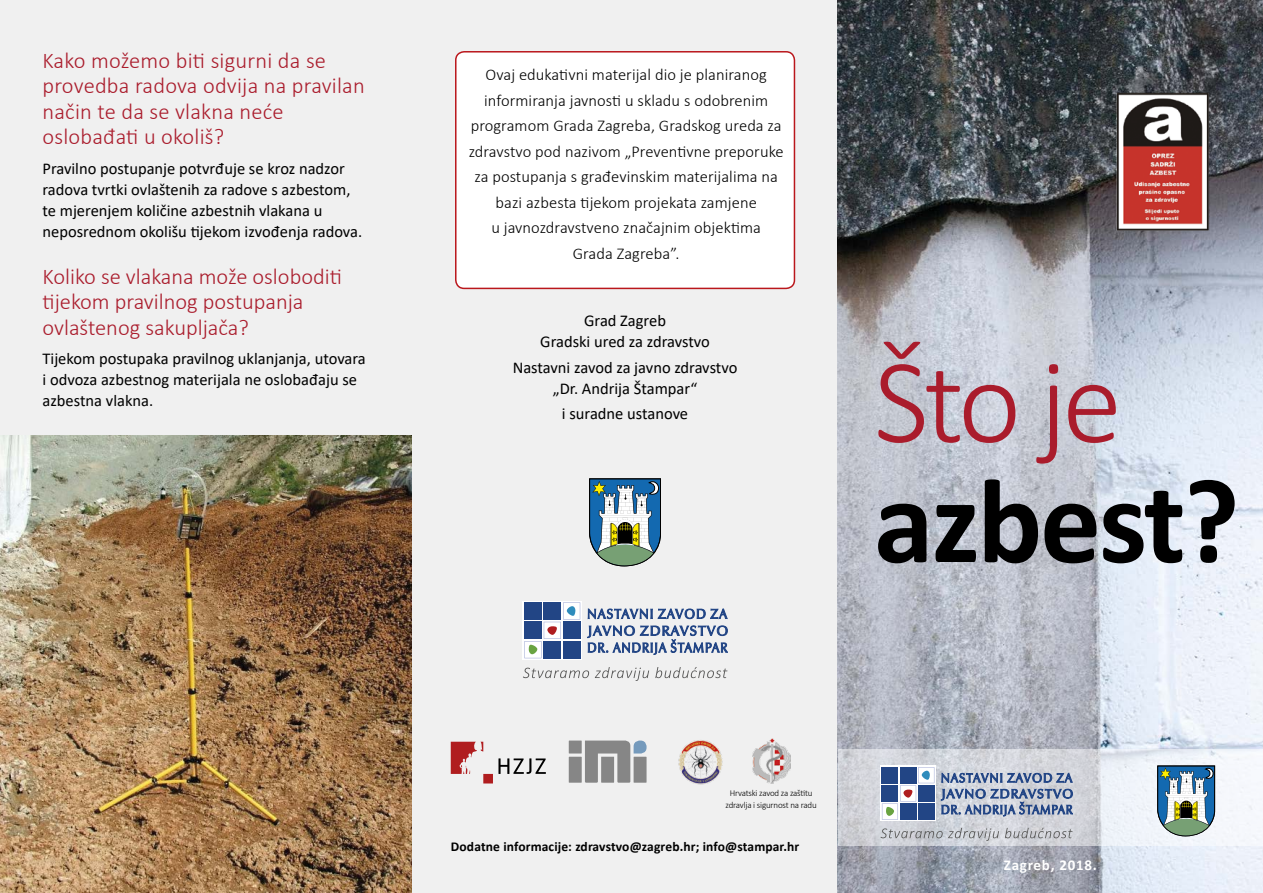
<style>
.page{position:relative;width:1263px;height:893px;background:#f0f0f0}
.page>*{position:absolute;margin:0;border:0;box-sizing:border-box;transform-origin:0 0}
.t1{font:700 121.5px "Calibri";letter-spacing:-.02em;color:#000}
.t2{font:300 121.5px "Calibri";color:#aa1c2c}
.t3{font:300 22.5px/25.5px "Calibri";color:#aa1c2c}
.t4{font:16.5px/21px "Calibri";color:#000}
.t5{font:300 16.5px/25.5px "Calibri";letter-spacing:.005em;color:#000;text-align:center}
.t6{font:700 15px "Calibri";letter-spacing:.05em;color:#fff}
.t7{font:700 13.5px "Calibri";letter-spacing:.01em;color:#000}
.t8{font:300 9px/12px "Calibri";letter-spacing:-.02em;color:#000;text-align:center}
</style>
<div class="page">
<img style="left:838px;top:0;width:425px;height:893px">
<img style="left:0;top:436px;width:412px;height:457px">
<img style="left:1114px;top:89px;width:98px;height:143px">
<svg style="left:838px;top:749px;width:425px;height:97px"></svg>
<div style="left:456px;top:52px;width:338px;height:236px;background:#fff;border-radius:9px"></div>
<div style="left:455px;top:51px;width:340px;height:238px;border:2px solid #ba171c;border-radius:9px"></div>
<svg style="left:880px;top:765px;width:56px;height:56px"></svg>
<svg style="left:882px;top:767px;width:52px;height:53px"></svg>
<svg style="left:941px;top:773px;width:132px;height:48px;background:#9da9c1"></svg>
<svg style="left:880px;top:828px;width:119px;height:13px;background:#bcbfc4"></svg>
<svg style="left:1005px;top:828px;width:67px;height:10px"></svg>
<svg style="left:523px;top:602px;width:59px;height:58px"></svg>
<svg style="left:524px;top:602px;width:56px;height:56px"></svg>
<svg style="left:588px;top:608px;width:64px;height:11px"></svg>
<svg style="left:658px;top:608px;width:69px;height:11px"></svg>
<svg style="left:587px;top:625px;width:141px;height:30px"></svg>
<svg style="left:523px;top:668px;width:66px;height:10px"></svg>
<svg style="left:595px;top:667px;width:54px;height:14px"></svg>
<svg style="left:655px;top:667px;width:72px;height:11px"></svg>
<svg style="left:1157px;top:765px;width:58px;height:71px"></svg>
<svg style="left:589px;top:478px;width:72px;height:89px"></svg>
<svg style="left:451px;top:742px;width:95px;height:41px"></svg>
<div style="left:569px;top:741px;width:13px;height:12px;background:#868686"></div>
<div style="left:569px;top:757px;width:13px;height:26px;background:#868686"></div>
<svg style="left:585px;top:741px;width:61px;height:42px;background:#97999b"></svg>
<img style="left:678px;top:740px;width:45px;height:45px">
<img style="left:752px;top:739px;width:38px;height:45px">
<h2 class="t3" style="left:43px;top:47px;width:324px">Kako možemo biti sigurni da se provedba radova odvija na pravilan način te da se vlakna neće oslobađati u okoliš?</h2>
<p class="t4" style="left:43px;top:158px;width:321px">Pravilno postupanje potvrđuje se kroz nadzor radova tvrtki ovlaštenih za radove s azbestom, te mjerenjem količine azbestnih vlakana u neposrednom okolišu tijekom izvođenja radova.</p>
<h2 class="t3" style="left:43px;top:263px;width:301px">Koliko se vlakana može osloboditi tijekom pravilnog postupanja ovlaštenog sakupljača?</h2>
<p class="t4" style="left:43px;top:348px;width:325px">Tijekom postupaka pravilnog uklanjanja, utovara i odvoza azbestnog materijala ne oslobađaju se azbestna vlakna.</p>
<p class="t5" style="left:469px;top:62px;width:316px">Ovaj edukativni materijal dio je planiranog informiranja javnosti u skladu s odobrenim programom Grada Zagreba, Gradskog ureda za zdravstvo pod nazivom „Preventivne preporuke za postupanja s građevinskim materijalima na bazi azbesta tijekom projekata zamjene<br>u javnozdravstveno značajnim objektima<br>Grada Zagreba”.</p>
<p class="t4" style="left:540px;top:310px;width:171px;text-align:center">Grad Zagreb<br>Gradski ured za zdravstvo</p>
<p class="t4" style="left:513px;top:356px;width:226px;text-align:center">Nastavni zavod za javno zdravstvo „Dr. Andrija Štampar“</p>
<p class="t4" style="left:562px;top:402px;width:128px">i suradne ustanove</p>
<h1 class="t2" style="left:874px;top:326px;width:250px">Što je</h1>
<h1 class="t1" style="left:874px;top:436px;width:367px">azbest?</h1>
<p class="t8" style="left:726px;top:787px;width:93px">Hrvatski zavod za zaštitu zdravlja i sigurnost na radu</p>
<p class="t7" style="left:451px;top:837px;width:350px">Dodatne informacije: zdravstvo@zagreb.hr; info@stampar.hr</p>
<p class="t6" style="left:1004px;top:855px;width:95px">Zagreb, 2018.</p>
</div>
